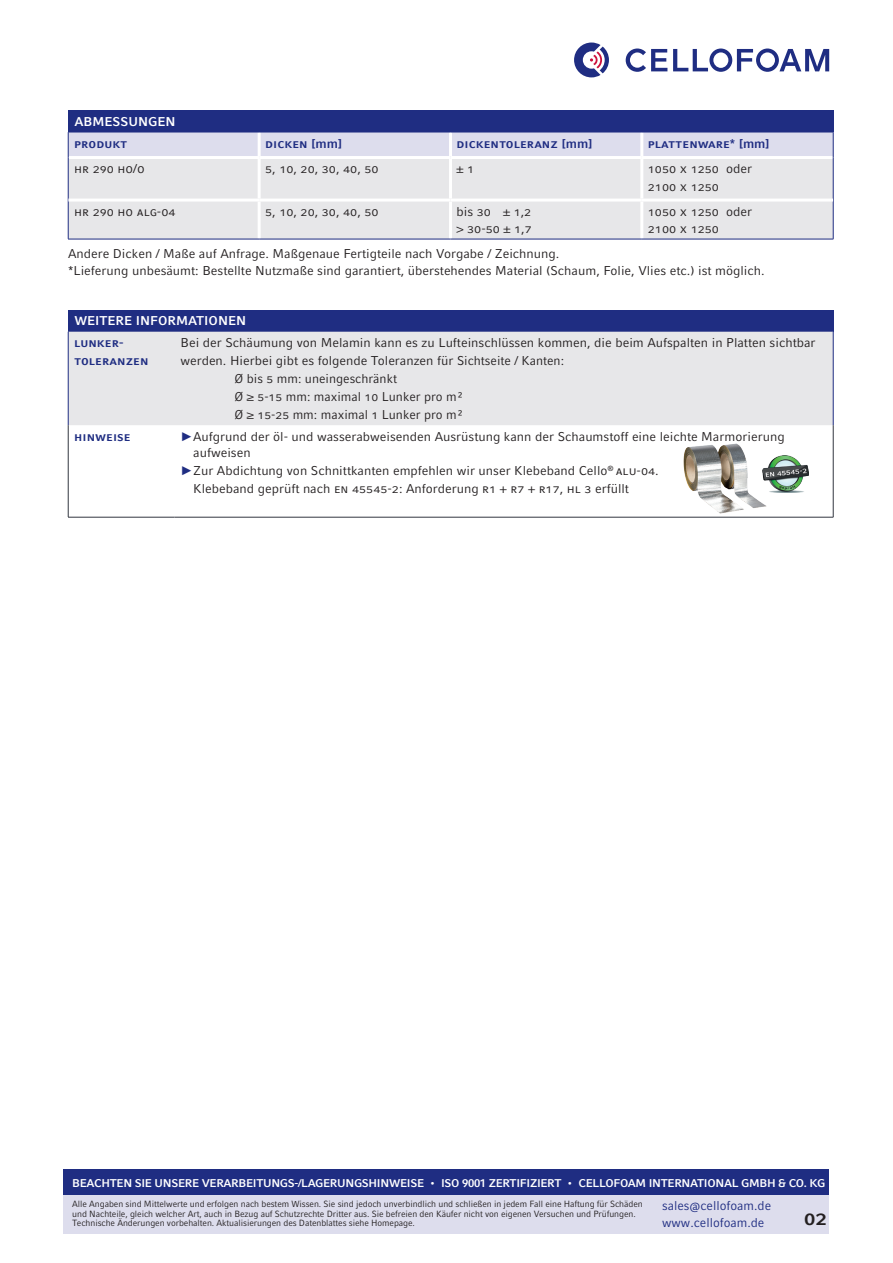
<style>
.page{position:relative;width:893px;height:1263px;background:#fff}
.page>*{position:absolute;margin:0;border:0;box-sizing:border-box;transform-origin:0 0}
.t1{font:700 21px "Compatil Fact LT Pro";color:#231f20}
.t2{font:12.75px/17.5px "Compatil Fact LT Pro";color:#231f20}
.t3{font:700 12.75px "Compatil Fact LT Pro";color:#1f2d82}
.t4{font:12.75px/16.5px "Compatil Fact LT Pro";color:#1f2d82}
.t5{font:700 12.75px "Compatil Fact LT Pro";color:#fff}
.t6{font:700 11.25px "Compatil Fact LT Pro";letter-spacing:-.025em;color:#fff}
.t7{font:9px/9.8px "Compatil Fact LT Pro";letter-spacing:-.01em;color:#231f20;scale:.96 1}
.s1{font-family:"Arial";color:#1f2d82}
</style>
<div class="page">
<div style="left:68px;top:310px;width:765px;height:22px;background:#1f2d82"></div>
<div style="left:69px;top:332px;width:764px;height:93px;background:#e7e7e9"></div>
<hr style="left:68px;top:332px;width:1px;height:93px;background:#1f2d82">
<hr style="left:833px;top:332px;width:1px;height:93px;background:#1f2d82">
<hr style="left:68px;top:425px;width:1px;height:92px;background:#323640">
<hr style="left:833px;top:425px;width:1px;height:92px;background:#323640">
<hr style="left:68px;top:517px;width:107px;height:1px;background:#323640">
<hr style="left:175px;top:517px;width:658px;height:1px;background:#323640">
<img style="left:683px;top:443px;width:84px;height:70px">
<div style="left:68px;top:111px;width:765px;height:21px;background:#1f2d82"></div>
<div style="left:69px;top:159px;width:764px;height:80px;background:#e7e7e9"></div>
<hr style="left:258px;top:159px;width:3px;height:40px;background:#fff">
<hr style="left:449px;top:159px;width:3px;height:40px;background:#fff">
<hr style="left:640px;top:159px;width:3px;height:40px;background:#fff">
<hr style="left:258px;top:202px;width:3px;height:37px;background:#fff">
<hr style="left:449px;top:202px;width:3px;height:37px;background:#fff">
<hr style="left:640px;top:202px;width:3px;height:37px;background:#fff">
<svg style="left:68px;top:132px;width:766px;height:26px;background:#dbdbec"></svg>
<hr style="left:68px;top:158px;width:1px;height:42px;background:#1f2d82">
<hr style="left:68px;top:200px;width:1px;height:39px;background:#1f2d82">
<hr style="left:68px;top:239px;width:191px;height:1px;background:#1f2d82">
<hr style="left:259px;top:239px;width:191px;height:1px;background:#1f2d82">
<hr style="left:450px;top:239px;width:192px;height:1px;background:#1f2d82">
<hr style="left:833px;top:158px;width:1px;height:42px;background:#1f2d82">
<hr style="left:833px;top:200px;width:1px;height:39px;background:#1f2d82">
<hr style="left:642px;top:239px;width:191px;height:1px;background:#1f2d82">
<hr style="left:68px;top:199px;width:191px;height:3px;background:#fff">
<hr style="left:259px;top:199px;width:191px;height:3px;background:#fff">
<hr style="left:450px;top:199px;width:192px;height:3px;background:#fff">
<hr style="left:642px;top:199px;width:191px;height:3px;background:#fff">
<img style="left:762px;top:455px;width:46px;height:38px">
<svg style="left:574px;top:43px;width:35px;height:34px"></svg>
<svg style="left:626px;top:49px;width:41px;height:23px"></svg>
<svg style="left:673px;top:49px;width:156px;height:23px"></svg>
<div style="left:64px;top:1171px;width:765px;height:62px;background:#dddded"></div>
<div style="left:64px;top:1169px;width:765px;height:26px;background:#1f2d82"></div>
<p class="t5" style="left:74px;top:114px;width:103px">ABMESSUNGEN</p>
<p class="t3" style="left:74px;top:136px;width:55px">produkt</p>
<p class="t3" style="left:265px;top:136px;width:79px">dicken [mm]</p>
<p class="t3" style="left:456px;top:136px;width:138px">dickentoleranz [mm]</p>
<p class="t3" style="left:648px;top:136px;width:124px">plattenware* [mm]</p>
<p class="t2" style="left:74px;top:160px;width:72px">hr 290 ho/o</p>
<p class="t2" style="left:265px;top:160px;width:115px">5, 10, 20, 30, 40, 50</p>
<p class="t2" style="left:456px;top:160px;width:19px">± 1</p>
<p class="t2" style="left:648px;top:160px;width:106px">1050 x 1250 oder<br>2100 x 1250</p>
<p class="t2" style="left:74px;top:202px;width:103px">hr 290 ho alg-04</p>
<p class="t2" style="left:265px;top:202px;width:115px">5, 10, 20, 30, 40, 50</p>
<p class="t2" style="left:457px;top:202px;width:77px">bis 30 ± 1,2 &gt; 30-50 ± 1,7</p>
<p class="t2" style="left:648px;top:202px;width:106px">1050 x 1250 oder<br>2100 x 1250</p>
<p class="t2" style="left:68px;top:246px;width:698px;line-height:16.5px">Andere Dicken / Maße auf Anfrage. Maßgenaue Fertigteile nach Vorgabe / Zeichnung.<br>*Lieferung unbesäumt: Bestellte Nutzmaße sind garantiert, überstehendes Material (Schaum, Folie, Vlies etc.) ist möglich.</p>
<p class="t5" style="left:74px;top:313px;width:173px">WEITERE INFORMATIONEN</p>
<p class="t3" style="left:74px;top:335px;width:9px">LUNKER</p>
<p class="t3" style="left:119px;top:335px;width:6px">-</p>
<p class="t3" style="left:74px;top:353px;width:9px">TOLERAN</p>
<p class="t3" style="left:126px;top:353px;width:15px">ZEN</p>
<p class="t2" style="left:181px;top:334px;width:637px">Bei der Schäumung von Melamin kann es zu Lufteinschlüssen kommen, die beim Aufspalten in Platten sichtbar</p>
<p class="t2" style="left:181px;top:352px;width:385px">werden. Hierbei gibt es folgende Toleranzen für Sichtseite / Kanten:</p>
<p class="t2" style="left:235px;top:370px;width:164px">Ø bis 5 mm: uneingeschränkt</p>
<p class="t2" style="left:235px;top:388px;width:231px">Ø ≥ 5-15 mm: maximal 10 Lunker pro m²</p>
<p class="t2" style="left:235px;top:406px;width:231px">Ø ≥ 15-25 mm: maximal 1 Lunker pro m²</p>
<p class="t3" style="left:74px;top:429px;width:58px">hinweise</p>
<p class="t2" style="left:193px;top:428px;width:593px;line-height:16.5px;text-indent:-13px"><span class="s1">►</span>Aufgrund der öl- und wasserabweisenden Ausrüstung kann der Schaumstoff eine leichte Marmorierung aufweisen</p>
<p class="t2" style="left:193px;top:462px;width:467px;line-height:18px;text-indent:-13px"><span class="s1">►</span>Zur Abdichtung von Schnittkanten empfehlen wir unser Klebeband Cello<sup>®</sup> alu-04.<br>Klebeband geprüft nach en 45545-2: Anforderung r1 + r7 + r17, hl 3 erfüllt</p>
<p class="t6" style="left:72px;top:1176px;width:755px">BEACHTEN SIE UNSERE VERARBEITUNGS-/LAGERUNGSHINWEISE • ISO 9001 ZERTIFIZIERT • CELLOFOAM INTERNATIONAL GMBH &amp; CO. KG</p>
<p class="t4" style="left:662px;top:1198px;width:110px">sales@cellofoam.de www.cellofoam.de</p>
<p class="t7" style="left:72px;top:1199px;width:596px">Alle Angaben sind Mittelwerte und erfolgen nach bestem Wissen. Sie sind jedoch unverbindlich und schließen in jedem Fall eine Haftung für Schäden und Nachteile, gleich welcher Art, auch in Bezug auf Schutzrechte Dritter aus. Sie befreien den Käufer nicht von eigenen Versuchen und Prüfungen.<br>Technische Änderungen vorbehalten. Aktualisierungen des Datenblattes siehe Homepage.</p>
<h1 class="t1" style="left:804px;top:1205px;width:24px">02</h1>
</div>
